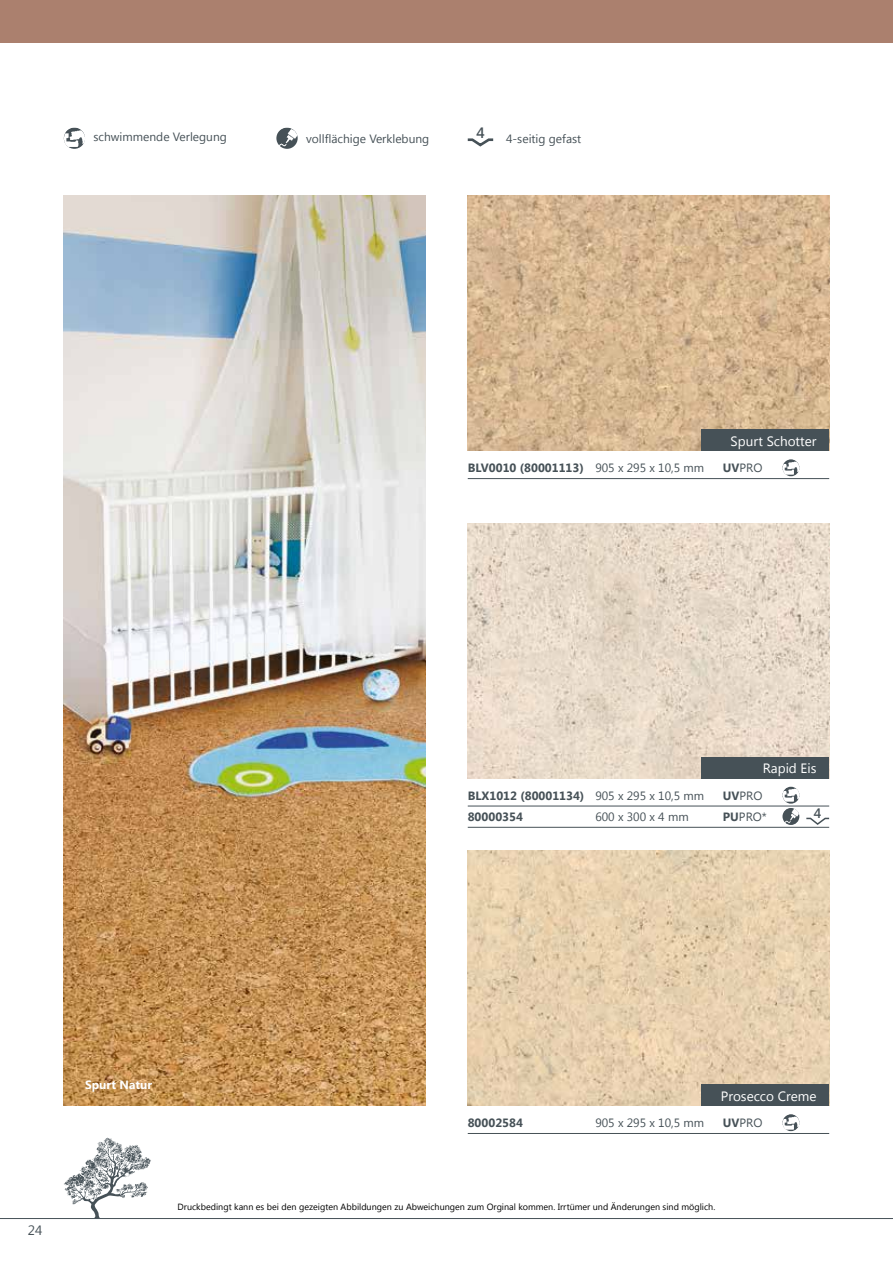
<style>
.page{position:relative;width:893px;height:1263px;background:#fff}
.page>*{position:absolute;margin:0;border:0;box-sizing:border-box;transform-origin:0 0}
.t1{font:600 15px "Segoe UI";color:#465157}
.t2{font:600 13.65px "Segoe UI";color:#465157}
.t3{font:13.5px "Segoe UI";color:#fff}
.t4{font:13.5px "Segoe UI";color:#465157}
.t5{font:12px "Segoe UI";color:#465157}
.t6{font:700 12px "Segoe UI";color:#465157}
.t7{font:700 12px "Segoe UI";color:#fff}
.t8{font:9px "Segoe UI";color:#000}
.s1{font-weight:400}
.s2{font-weight:700}
</style>
<div class="page">
<img style="left:468px;top:196px;width:361px;height:255px">
<img style="left:468px;top:523px;width:361px;height:255px">
<img style="left:468px;top:850px;width:361px;height:256px">
<div style="left:0;top:0;width:893px;height:43px;background:#ab806e"></div>
<div style="left:702px;top:429px;width:127px;height:22px;background:#465157"></div>
<hr style="left:468px;top:478px;width:361px;height:1px;background:#465157">
<img style="left:64px;top:196px;width:361px;height:910px">
<div style="left:702px;top:757px;width:127px;height:21px;background:#465157"></div>
<div style="left:702px;top:1084px;width:127px;height:22px;background:#465157"></div>
<hr style="left:468px;top:806px;width:361px;height:1px;background:#465157">
<hr style="left:468px;top:1133px;width:361px;height:1px;background:#465157">
<hr style="left:468px;top:827px;width:361px;height:1px;background:#465157">
<img style="left:276px;top:128px;width:22px;height:21px;border-radius:11px">
<img style="left:64px;top:128px;width:21px;height:21px;border-radius:11px">
<img style="left:782px;top:808px;width:17px;height:17px;border-radius:9px">
<img style="left:782px;top:787px;width:17px;height:17px;border-radius:9px">
<img style="left:782px;top:1114px;width:17px;height:17px;border-radius:9px">
<img style="left:782px;top:459px;width:17px;height:17px;border-radius:9px">
<svg style="left:467px;top:138px;width:27px;height:9px"></svg>
<svg style="left:806px;top:817px;width:24px;height:8px"></svg>
<hr style="left:0;top:1218px;width:893px;height:1px;background:#465157">
<svg style="left:64px;top:1137px;width:87px;height:81px"></svg>
<h1 class="t1" style="left:476px;top:123px;width:10px">4</h1>
<h3 class="t5" style="left:94px;top:128px;width:135px">schwimmende Verlegung</h3>
<h3 class="t5" style="left:306px;top:130px;width:125px">vollflächige Verklebung</h3>
<h3 class="t5" style="left:506px;top:130px;width:77px">4-seitig gefast</h3>
<h3 class="t3" style="left:731px;top:431px;width:87px">Spurt Schotter</h3>
<h3 class="t6" style="left:468px;top:459px;width:238px">BLV0010 (80001113) <span class="s1">905 x 295 x 10,5 mm</span></h3>
<h3 class="t5" style="left:723px;top:460px;width:41px"><span class="s2">UV</span>PRO</h3>
<h3 class="t3" style="left:763px;top:759px;width:55px">Rapid Eis</h3>
<h3 class="t6" style="left:468px;top:787px;width:238px">BLX1012 (80001134) <span class="s1">905 x 295 x 10,5 mm</span></h3>
<h3 class="t5" style="left:723px;top:787px;width:41px"><span class="s2">UV</span>PRO</h3>
<h3 class="t6" style="left:468px;top:808px;width:57px">80000354</h3>
<h3 class="t5" style="left:595px;top:808px;width:95px">600 x 300 x 4 mm</h3>
<h3 class="t5" style="left:723px;top:808px;width:45px"><span class="s2">PU</span>PRO*</h3>
<h2 class="t2" style="left:814px;top:803px;width:9px">4</h2>
<h3 class="t4" style="left:28px;top:1220px;width:16px">24</h3>
<h3 class="t7" style="left:85px;top:1076px;width:69px">Spurt Natur</h3>
<h3 class="t3" style="left:721px;top:1086px;width:97px">Prosecco Creme</h3>
<h3 class="t6" style="left:468px;top:1114px;width:57px">80002584</h3>
<h3 class="t5" style="left:595px;top:1114px;width:110px">905 x 295 x 10,5 mm</h3>
<h3 class="t5" style="left:723px;top:1114px;width:41px"><span class="s2">UV</span>PRO</h3>
<p class="t8" style="left:178px;top:1200px;width:539px">Druckbedingt kann es bei den gezeigten Abbildungen zu Abweichungen zum Orginal kommen. Irrtümer und Änderungen sind möglich.</p>
</div>
